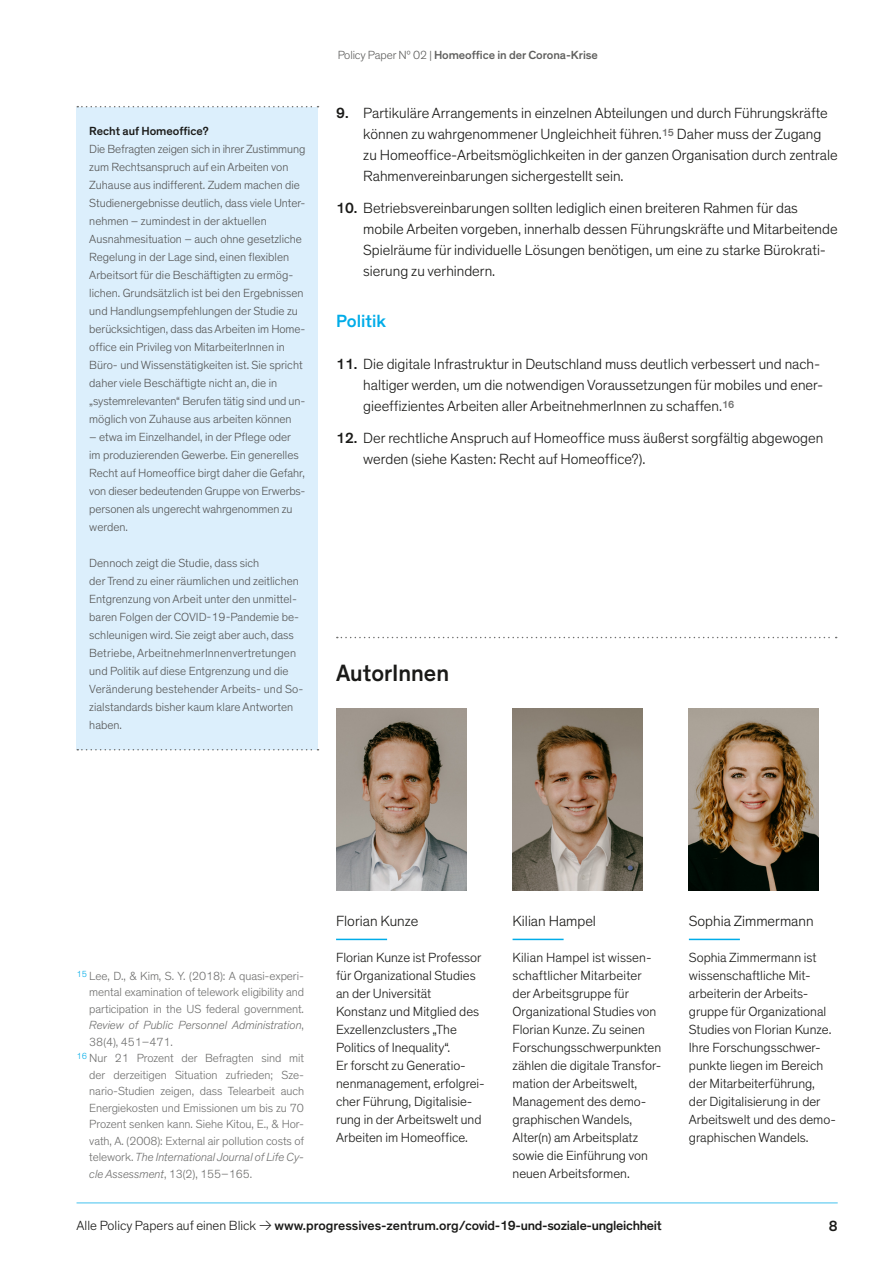
<style>
.page{position:relative;width:893px;height:1263px;background:#fff}
.page>*{position:absolute;margin:0;border:0;box-sizing:border-box;transform-origin:0 0}
.t1{font:500 24px "Theinhardt";color:#1a1a18}
.t2{font:500 18px "Theinhardt";color:#00ace8}
.t3{font:300 15px/21px "Theinhardt";color:#1a1a18}
.t4{font:500 15px "Theinhardt";color:#1a1a18}
.t5{font:300 13.5px/18px "Theinhardt";color:#1a1a18}
.t6{font:500 13.5px "Theinhardt";letter-spacing:-.02em;color:#1a1a18}
.t7{font:300 12px/18px "Theinhardt";color:#565656}
.t8{font:300 12px "Theinhardt";letter-spacing:-.005em;color:#6f6f6e}
.t9{font:italic 300 12px "Theinhardt";letter-spacing:-.005em;color:#6f6f6e}
.t10{font:500 12px "Theinhardt";letter-spacing:-.005em;color:#1a1a18}
.s1{font-weight:300}
.s2{font-weight:500}
.s3{font-style:normal}
.s4{font-style:italic}
</style>
<div class="page">
<hr style="left:77px;top:1202px;width:761px;height:1px;background:#00ace8">
<svg style="left:337px;top:637px;width:500px;height:1px"></svg>
<img style="left:336px;top:708px;width:130px;height:182px">
<img style="left:513px;top:708px;width:129px;height:182px">
<img style="left:689px;top:708px;width:130px;height:182px">
<hr style="left:336px;top:939px;width:51px;height:1px;background:#00ace8">
<hr style="left:513px;top:939px;width:51px;height:1px;background:#00ace8">
<hr style="left:689px;top:939px;width:51px;height:1px;background:#00ace8">
<div style="left:77px;top:107px;width:241px;height:642px;background:#dceffc"></div>
<svg style="left:77px;top:106px;width:241px;height:1px"></svg>
<svg style="left:77px;top:749px;width:241px;height:1px"></svg>
<p class="t10" style="left:89px;top:124px;width:121px">Recht auf Homeoffice?</p>
<p class="t7" style="left:89px;top:140px;width:218px">Die Befragten zeigen sich in ihrer Zustimmung zum Rechtsanspruch auf ein Arbeiten von Zuhause aus indifferent. Zudem machen die Studienergebnisse deutlich, dass viele Unter&shy;nehmen – zumindest in der aktuellen Ausnahmesituation – auch ohne gesetzliche Regelung in der Lage sind, einen flexiblen Arbeitsort für die Beschäftigten zu ermög&shy;lichen. Grundsätzlich ist bei den Ergebnissen und Handlungsempfehlungen der Studie zu berücksichtigen, dass das Arbeiten im Home&shy;office ein Privileg von MitarbeiterInnen in Büro- und Wissenstätigkeiten ist. Sie spricht daher viele Beschäftigte nicht an, die in „systemrelevanten“ Berufen tätig sind und un&shy;möglich von Zuhause aus arbeiten können</p>
<p class="t7" style="left:89px;top:428px;width:218px">– etwa im Einzelhandel, in der Pflege oder<br>im produzierenden Gewerbe. Ein generelles Recht auf Homeoffice birgt daher die Gefahr, von dieser bedeutenden Gruppe von Erwerbs&shy;personen als ungerecht wahrgenommen zu werden.</p>
<p class="t7" style="left:89px;top:554px;width:216px">Dennoch zeigt die Studie, dass sich<br>der Trend zu einer räumlichen und zeitlichen Entgrenzung von Arbeit unter den unmittel&shy;baren Folgen der COVID-19-Pandemie be&shy;schleunigen wird. Sie zeigt aber auch, dass Betriebe, ArbeitnehmerInnenvertretungen und Politik auf diese Entgrenzung und die Veränderung bestehender Arbeits- und So&shy;zialstandards bisher kaum klare Antworten haben.</p>
<p class="t10" style="left:337px;top:48px;width:262px"><span class="s1">Policy Paper Nº 02 |</span> Homeoffice in der Corona-Krise</p>
<p class="t3" style="left:363px;top:103px;width:476px;text-indent:-27px"><span class="s2">9.</span> Partikuläre Arrangements in einzelnen Abteilungen und durch Führungskräfte können zu wahrgenommener Ungleichheit führen.<sup>15</sup> Daher muss der Zugang zu Homeoffice-Arbeitsmöglichkeiten in der ganzen Organisation durch zentrale Rahmenvereinbarungen sichergestellt sein.</p>
<p class="t3" style="left:363px;top:198px;width:476px;text-indent:-27px"><span class="s2">10.</span> Betriebsvereinbarungen sollten lediglich einen breiteren Rahmen für das mobile Arbeiten vorgeben, innerhalb dessen Führungskräfte und Mitarbeitende Spielräume für individuelle Lösungen benötigen, um eine zu starke Bürokrati&shy;sierung zu verhindern.</p>
<h2 class="t2" style="left:336px;top:311px;width:51px">Politik</h2>
<p class="t3" style="left:363px;top:354px;width:462px;text-indent:-27px"><span class="s2">11.</span> Die digitale Infrastruktur in Deutschland muss deutlich verbessert und nach&shy;haltiger werden, um die notwendigen Voraussetzungen für mobiles und ener&shy;gieeffizientes Arbeiten aller ArbeitnehmerInnen zu schaffen.<sup>16</sup></p>
<p class="t3" style="left:363px;top:428px;width:461px;text-indent:-27px"><span class="s2">12.</span> Der rechtliche Anspruch auf Homeoffice muss äußerst sorgfältig abgewogen werden (siehe Kasten: Recht auf Homeoffice?).</p>
<h1 class="t1" style="left:336px;top:658px;width:115px">AutorInnen</h1>
<p class="t8" style="left:77px;top:969px;width:229px"><sup>15</sup> Lee, D., &amp; Kim, S. Y. (2018): A quasi-experi-</p>
<p class="t8" style="left:89px;top:985px;width:216px">mental examination of telework eligibility and</p>
<p class="t8" style="left:89px;top:1002px;width:216px">participation in the US federal government.</p>
<p class="t9" style="left:89px;top:1018px;width:216px">Review of Public Personnel Administration<span class="s3">,</span></p>
<p class="t8" style="left:89px;top:1035px;width:85px">38(4), 451–471.</p>
<p class="t8" style="left:77px;top:1051px;width:229px"><sup>16</sup> Nur 21 Prozent der Befragten sind mit</p>
<p class="t8" style="left:89px;top:1068px;width:216px">der derzeitigen Situation zufrieden; Sze-</p>
<p class="t8" style="left:89px;top:1084px;width:216px">nario-Studien zeigen, dass Telearbeit auch</p>
<p class="t8" style="left:89px;top:1101px;width:216px">Energiekosten und Emissionen um bis zu 70</p>
<p class="t8" style="left:89px;top:1117px;width:216px">Prozent senken kann. Siehe Kitou, E., &amp; Hor-</p>
<p class="t8" style="left:89px;top:1134px;width:216px">vath, A. (2008): External air pollution costs of</p>
<p class="t9" style="left:89px;top:1150px;width:216px"><span class="s3">telework.</span> The International Journal of Life Cy-</p>
<p class="t8" style="left:89px;top:1167px;width:164px"><span class="s4">cle Assessment</span>, 13(2), 155–165.</p>
<p class="t3" style="left:336px;top:910px;width:84px">Florian Kunze</p>
<p class="t5" style="left:336px;top:948px;width:150px">Florian Kunze ist Professor für Organizational Studies an der Universität<br>Konstanz und Mitglied des<br>Exzellenzclusters „The<br>Politics of Inequality“.<br>Er forscht zu Generatio&shy;nenmanagement, erfolgrei&shy;cher Führung, Digitalisie&shy;rung in der Arbeitswelt und<br>Arbeiten im Homeoffice.</p>
<p class="t3" style="left:513px;top:910px;width:85px">Kilian Hampel</p>
<p class="t5" style="left:513px;top:948px;width:150px">Kilian Hampel ist wissen&shy;schaftlicher Mitarbeiter der Arbeitsgruppe für<br>Organizational Studies von<br>Florian Kunze. Zu seinen<br>Forschungsschwerpunkten zählen die digitale Transfor&shy;mation der Arbeitswelt,<br>Management des demo&shy;graphischen Wandels,<br>Alter(n) am Arbeitsplatz sowie die Einführung von neuen Arbeitsformen.</p>
<p class="t3" style="left:689px;top:910px;width:126px">Sophia Zimmermann</p>
<p class="t5" style="left:689px;top:948px;width:149px">Sophia Zimmermann ist wissenschaftliche Mit&shy;arbeiterin der Arbeits&shy;gruppe für Organizational<br>Studies von Florian Kunze.<br>Ihre Forschungsschwer&shy;punkte liegen im Bereich der Mitarbeiterführung, der Digitalisierung in der<br>Arbeitswelt und des demo&shy;graphischen Wandels.</p>
<p class="t6" style="left:77px;top:1217px;width:587px"><span class="s1">Alle Policy Papers auf einen Blick →</span> www.progressives-zentrum.org/covid-19-und-soziale-ungleichheit</p>
<p class="t4" style="left:829px;top:1217px;width:10px">8</p>
</div>
